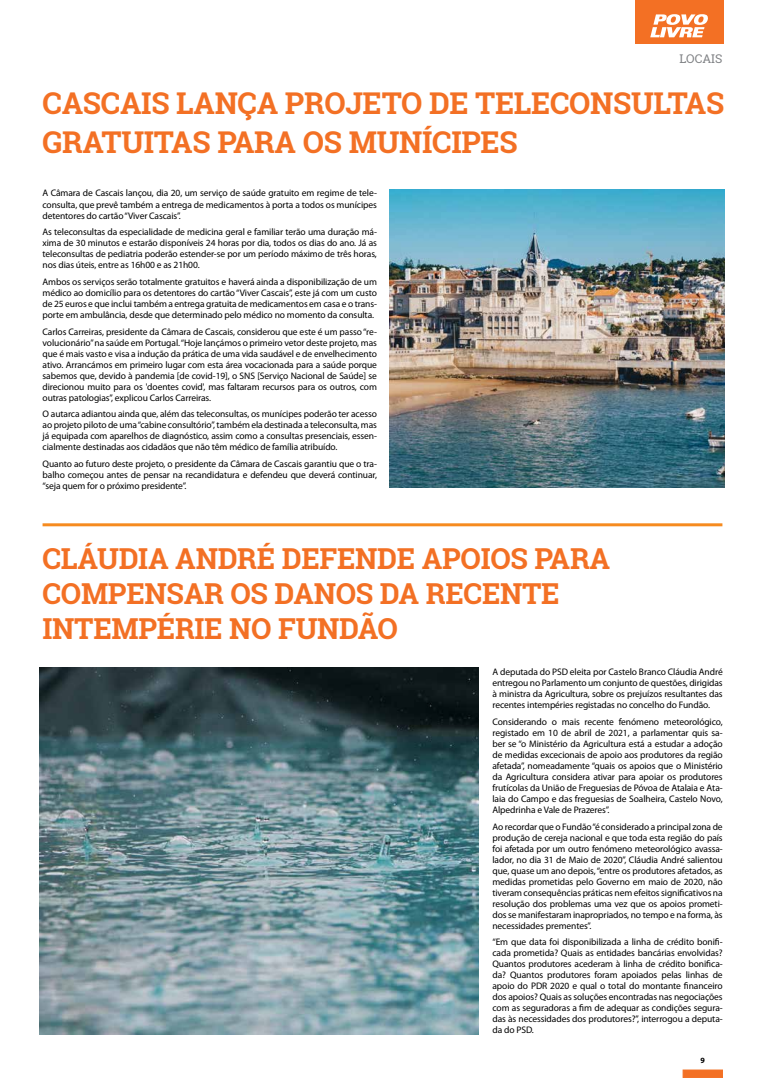
<style>
.page{position:relative;width:766px;height:1078px;background:#fff}
.page>*{position:absolute;margin:0;border:0;box-sizing:border-box;transform-origin:0 0}
.t1{font:700 30px/39px "Roboto Slab";letter-spacing:-.01em;color:#f37024}
.t2{font:700 28.8px/34.6px "Roboto Slab";letter-spacing:-.01em;color:#f37024}
.t3{font:12px "Roboto Slab";color:#808285}
.t4{font:9.5px/11px "Myriad Pro";letter-spacing:-.01em;color:#000;text-align:justify}
.t5{font:700 8px "Myriad Pro";color:#000}
</style>
<div class="page">
<div style="left:682px;top:1069px;width:40px;height:8px;background:#f37024;border:1px solid #f37024"></div>
<div style="left:634px;top:0;width:89px;height:44px;background:#f37024"></div>
<svg style="left:650px;top:14px;width:58px;height:23px"></svg>
<img style="left:389px;top:189px;width:335px;height:298px">
<img style="left:39px;top:667px;width:439px;height:366px">
<hr style="left:43px;top:523px;width:679px;height:3px;background:#f68b1f">
<p class="t3" style="left:679px;top:51px;width:44px">LOCAIS</p>
<h1 class="t1" style="left:43px;top:83px;width:683px">CASCAIS LANÇA PROJETO DE TELECONSULTAS<br>GRATUITAS PARA OS MUNÍCIPES</h1>
<p class="t4" style="left:43px;top:188px;width:336px">A Câmara de Cascais lançou, dia 20, um serviço de saúde gratuito em regime de tele&shy;consulta, que prevê também a entrega de medicamentos à porta a todos os munícipes detentores do cartão “Viver Cascais”.</p>
<p class="t4" style="left:43px;top:226px;width:336px">As teleconsultas da especialidade de medicina geral e familiar terão uma duração má&shy;xima de 30 minutos e estarão disponíveis 24 horas por dia, todos os dias do ano. Já as teleconsultas de pediatria poderão estender-se por um período máximo de três horas, nos dias úteis, entre as 16h00 e as 21h00.</p>
<p class="t4" style="left:43px;top:276px;width:336px">Ambos os serviços serão totalmente gratuitos e haverá ainda a disponibilização de um médico ao domicílio para os detentores do cartão “Viver Cascais”, este já com um custo de 25 euros e que inclui também a entrega gratuita de medicamentos em casa e o trans&shy;porte em ambulância, desde que determinado pelo médico no momento da consulta.</p>
<p class="t4" style="left:43px;top:326px;width:336px">Carlos Carreiras, presidente da Câmara de Cascais, considerou que este é um passo “re&shy;volucionário” na saúde em Portugal. “Hoje lançámos o primeiro vetor deste projeto, mas que é mais vasto e visa a indução da prática de uma vida saudável e de envelhecimento ativo. Arrancámos em primeiro lugar com esta área vocacionada para a saúde porque sabemos que, devido à pandemia [de covid-19], o SNS [Serviço Nacional de Saúde] se direcionou muito para os 'doentes covid', mas faltaram recursos para os outros, com outras patologias”, explicou Carlos Carreiras.</p>
<p class="t4" style="left:43px;top:408px;width:336px">O autarca adiantou ainda que, além das teleconsultas, os munícipes poderão ter acesso ao projeto piloto de uma “cabine consultório”, também ela destinada a teleconsulta, mas já equipada com aparelhos de diagnóstico, assim como a consultas presenciais, essen&shy;cialmente destinadas aos cidadãos que não têm médico de família atribuído.</p>
<p class="t4" style="left:43px;top:458px;width:336px">Quanto ao futuro deste projeto, o presidente da Câmara de Cascais garantiu que o tra&shy;balho começou antes de pensar na recandidatura e defendeu que deverá continuar, “seja quem for o próximo presidente”.</p>
<h2 class="t2" style="left:43px;top:541px;width:569px">CLÁUDIA ANDRÉ DEFENDE APOIOS PARA<br>COMPENSAR OS DANOS DA RECENTE<br>INTEMPÉRIE NO FUNDÃO</h2>
<p class="t4" style="left:492px;top:666px;width:232px">A deputada do PSD eleita por Castelo Branco Cláudia André entregou no Parlamento um conjunto de questões, dirigidas à ministra da Agricultura, sobre os prejuízos resultantes das recentes intempéries registadas no concelho do Fundão.</p>
<p class="t4" style="left:492px;top:715px;width:232px">Considerando o mais recente fenómeno meteorológico, registado em 10 de abril de 2021, a parlamentar quis sa&shy;ber se “o Ministério da Agricultura está a estudar a adoção de medidas excecionais de apoio aos produtores da região afetada”, nomeadamente “quais os apoios que o Ministério da Agricultura considera ativar para apoiar os produtores frutícolas da União de Freguesias de Póvoa de Atalaia e Ata&shy;laia do Campo e das freguesias de Soalheira, Castelo Novo, Alpedrinha e Vale de Prazeres”.</p>
<p class="t4" style="left:492px;top:820px;width:232px">Ao recordar que o Fundão “é considerado a principal zona de produção de cereja nacional e que toda esta região do país foi afetada por um outro fenómeno meteorológico avassa&shy;lador, no dia 31 de Maio de 2020”, Cláudia André salientou que, quase um ano depois, “entre os produtores afetados, as medidas prometidas pelo Governo em maio de 2020, não tiveram consequências práticas nem efeitos significativos na resolução dos problemas uma vez que os apoios prometi&shy;dos se manifestaram inapropriados, no tempo e na forma, às necessidades prementes”.</p>
<p class="t4" style="left:492px;top:936px;width:232px">“Em que data foi disponibilizada a linha de crédito bonifi&shy;cada prometida? Quais as entidades bancárias envolvidas?<br>Quantos produtores acederam à linha de crédito bonifica&shy;da? Quantos produtores foram apoiados pelas linhas de apoio do PDR 2020 e qual o total do montante financeiro dos apoios? Quais as soluções encontradas nas negociações com as seguradoras a fim de adequar as condições segura&shy;das às necessidades dos produtores?”, interrogou a deputa&shy;da do PSD.</p>
<p class="t5" style="left:700px;top:1054px;width:6px">9</p>
</div>
